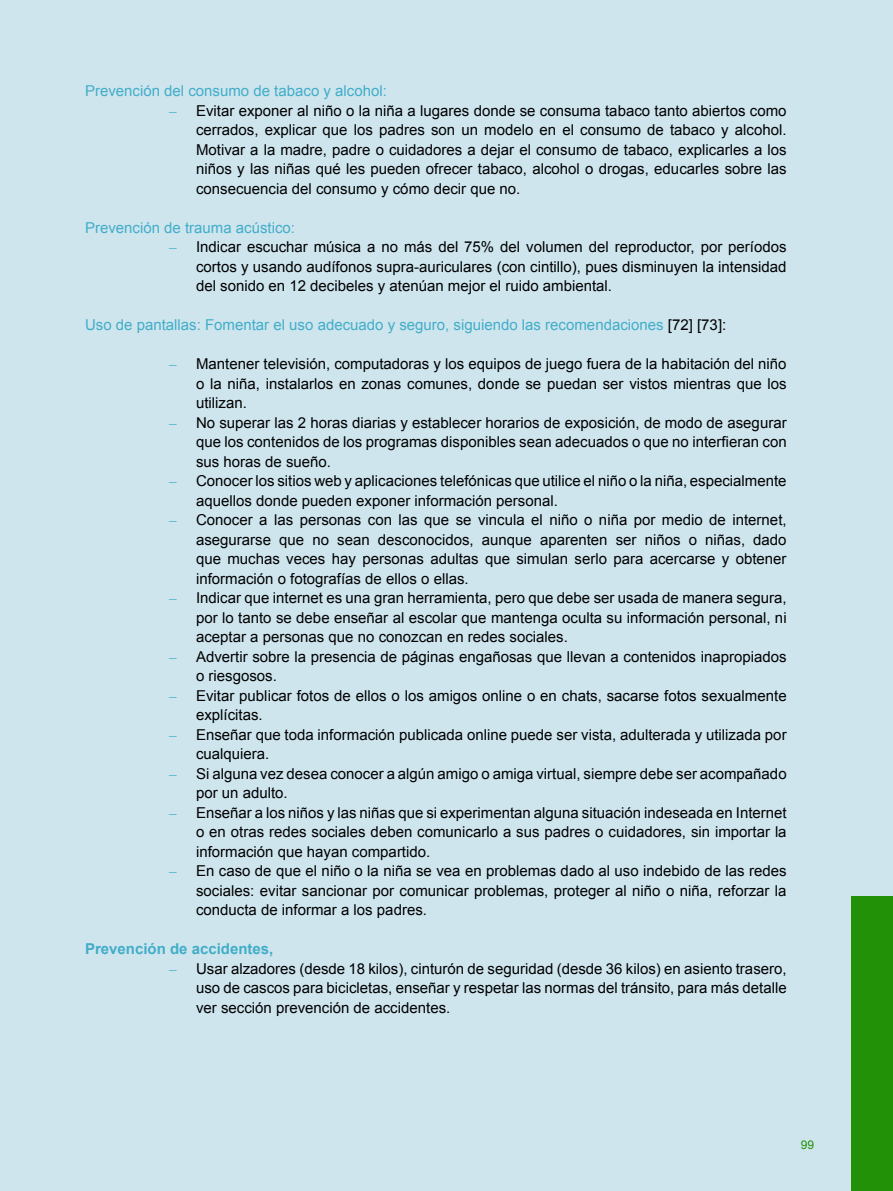
<style>
.page{position:relative;width:893px;height:1191px;background:#cee5ee}
.page>*{position:absolute;margin:0;border:0;box-sizing:border-box;transform-origin:0 0}
.t1{font:15px/19.5px "Arial";color:#000;text-align:justify}
.t2{font:15px "Arial";color:#42adc8}
.t3{font:700 15px "Arial";color:#42adc8}
.t4{font:12px "Arial";color:#239108}
.s1{font-family:"Times New Roman";color:#42adc8}
.s2{color:#000}
</style>
<div class="page">
<div style="left:852px;top:896px;width:41px;height:295px;background:#239108"></div>
<p class="t2" style="left:85px;top:81px;width:303px">Prevención del consumo de tabaco y alcohol:</p>
<p class="t1" style="left:196px;top:101px;width:592px;text-indent:-27px"><span class="s1">–</span> Evitar exponer al niño o la niña a lugares donde se consuma tabaco tanto abiertos como cerrados, explicar que los padres son un modelo en el consumo de tabaco y alcohol.<br>Motivar a la madre, padre o cuidadores a dejar el consumo de tabaco, explicarles a los niños y las niñas qué les pueden ofrecer tabaco, alcohol o drogas, educarles sobre las consecuencia del consumo y cómo decir que no.</p>
<p class="t2" style="left:85px;top:217px;width:212px">Prevención de trauma acústico:</p>
<p class="t1" style="left:196px;top:237px;width:592px;text-indent:-27px"><span class="s1">–</span> Indicar escuchar música a no más del 75% del volumen del reproductor, por períodos cortos y usando audífonos supra-auriculares (con cintillo), pues disminuyen la intensidad del sonido en 12 decibeles y atenúan mejor el ruido ambiental.</p>
<p class="t2" style="left:85px;top:315px;width:643px">Uso de pantallas: Fomentar el uso adecuado y seguro, siguiendo las recomendaciones <span class="s2">[72] [73]:</span></p>
<p class="t1" style="left:196px;top:354px;width:592px;text-indent:-27px"><span class="s1">–</span> Mantener televisión, computadoras y los equipos de juego fuera de la habitación del niño o la niña, instalarlos en zonas comunes, donde se puedan ser vistos mientras que los utilizan.</p>
<p class="t1" style="left:196px;top:413px;width:592px;text-indent:-27px"><span class="s1">–</span> No superar las 2 horas diarias y establecer horarios de exposición, de modo de asegurar que los contenidos de los programas disponibles sean adecuados o que no interfieran con sus horas de sueño.</p>
<p class="t1" style="left:196px;top:471px;width:592px;text-indent:-27px"><span class="s1">–</span> Conocer los sitios web y aplicaciones telefónicas que utilice el niño o la niña, especialmente aquellos donde pueden exponer información personal.</p>
<p class="t1" style="left:196px;top:510px;width:592px;text-indent:-27px"><span class="s1">–</span> Conocer a las personas con las que se vincula el niño o niña por medio de internet, asegurarse que no sean desconocidos, aunque aparenten ser niños o niñas, dado que muchas veces hay personas adultas que simulan serlo para acercarse y obtener información o fotografías de ellos o ellas.</p>
<p class="t1" style="left:196px;top:588px;width:592px;text-indent:-27px"><span class="s1">–</span> Indicar que internet es una gran herramienta, pero que debe ser usada de manera segura, por lo tanto se debe enseñar al escolar que mantenga oculta su información personal, ni aceptar a personas que no conozcan en redes sociales.</p>
<p class="t1" style="left:196px;top:647px;width:592px;text-indent:-27px"><span class="s1">–</span> Advertir sobre la presencia de páginas engañosas que llevan a contenidos inapropiados o riesgosos.</p>
<p class="t1" style="left:196px;top:686px;width:592px;text-indent:-27px"><span class="s1">–</span> Evitar publicar fotos de ellos o los amigos online o en chats, sacarse fotos sexualmente explícitas.</p>
<p class="t1" style="left:196px;top:725px;width:592px;text-indent:-27px"><span class="s1">–</span> Enseñar que toda información publicada online puede ser vista, adulterada y utilizada por cualquiera.</p>
<p class="t1" style="left:196px;top:764px;width:592px;text-indent:-27px"><span class="s1">–</span> Si alguna vez desea conocer a algún amigo o amiga virtual, siempre debe ser acompañado por un adulto.</p>
<p class="t1" style="left:196px;top:803px;width:592px;text-indent:-27px"><span class="s1">–</span> Enseñar a los niños y las niñas que si experimentan alguna situación indeseada en Internet o en otras redes sociales deben comunicarlo a sus padres o cuidadores, sin importar la información que hayan compartido.</p>
<p class="t1" style="left:196px;top:861px;width:592px;text-indent:-27px"><span class="s1">–</span> En caso de que el niño o la niña se vea en problemas dado al uso indebido de las redes sociales: evitar sancionar por comunicar problemas, proteger al niño o niña, reforzar la conducta de informar a los padres.</p>
<p class="t3" style="left:85px;top:939px;width:190px">Prevención de accidentes,</p>
<p class="t1" style="left:196px;top:959px;width:592px;text-indent:-27px"><span class="s1">–</span> Usar alzadores (desde 18 kilos), cinturón de seguridad (desde 36 kilos) en asiento trasero, uso de cascos para bicicletas, enseñar y respetar las normas del tránsito, para más detalle ver sección prevención de accidentes.</p>
<p class="t4" style="left:801px;top:1136px;width:15px">99</p>
</div>
